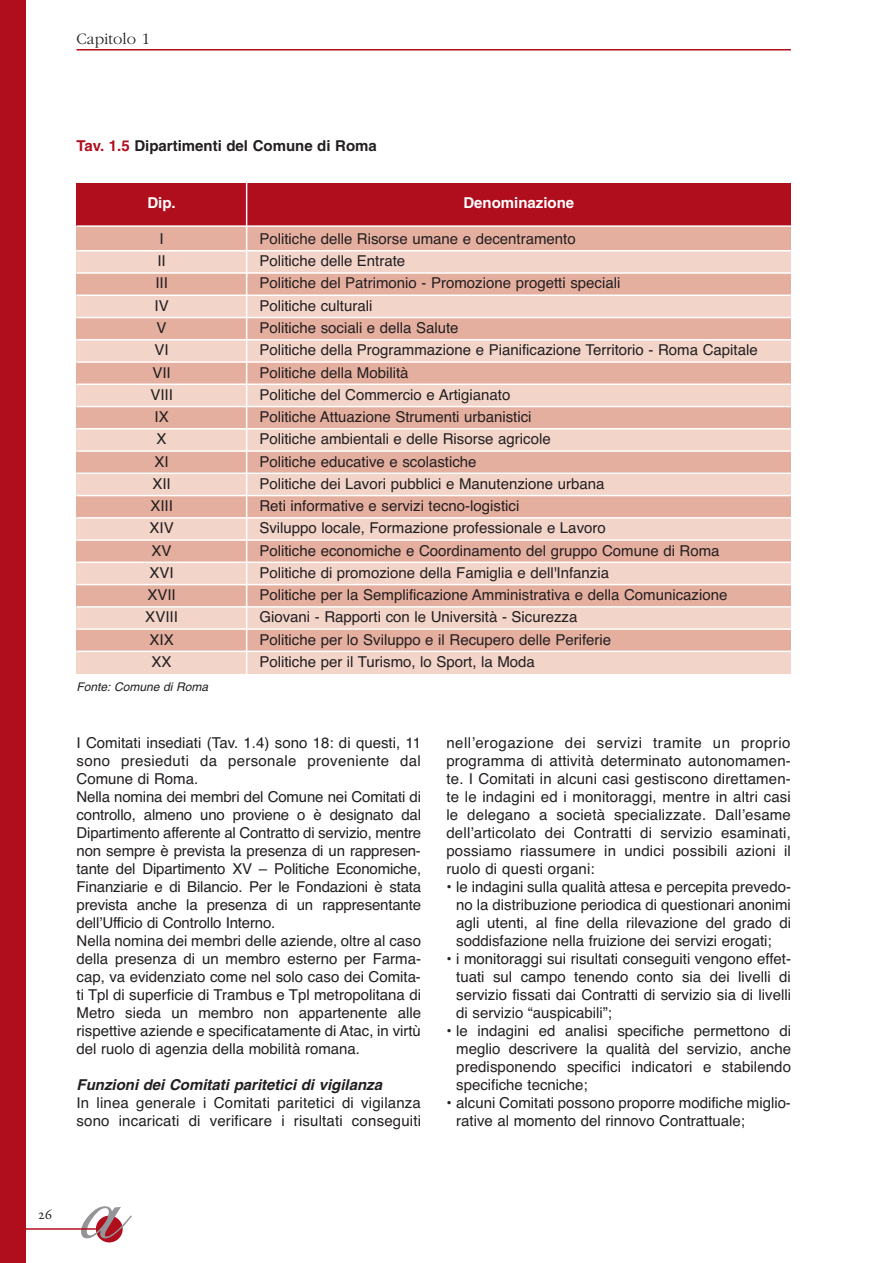
<style>
.page{position:relative;width:893px;height:1263px;background:#fff}
.page>*{position:absolute;margin:0;border:0;box-sizing:border-box;transform-origin:0 0}
.t1{font:italic 90px "Signet Roundhand";color:#939598}
.t2{font:300 16.5px "Garamond";color:#231f20}
.t3{font:15px/18px "Helvetica";color:#231f20;text-align:justify}
.t4{font:italic 700 15px "Helvetica";color:#231f20}
.t5{font:700 15px "Helvetica";color:#231f20}
.t6{font:700 15px "Helvetica";color:#fff}
.t7{font:15px "Adobe Garamond Regular SC";color:#231f20}
.t8{font:italic 12px "Helvetica";color:#231f20}
.s1{color:#b00d1d}
</style>
<div class="page">
<div style="left:0;top:0;width:26px;height:1263px;background:#b00d1d"></div>
<div style="left:96px;top:1216px;width:27px;height:26px;background:#b00d1d;border-radius:50%"></div>
<hr style="left:1px;top:1228px;width:95px;height:2px;background:#b00d1d">
<hr style="left:77px;top:49px;width:714px;height:1px;background:#b00d1d">
<div style="left:77px;top:226px;width:714px;height:25px;background:#e5af9f"></div>
<div style="left:77px;top:251px;width:714px;height:22px;background:#f2d4c9"></div>
<div style="left:77px;top:273px;width:714px;height:23px;background:#e5af9f"></div>
<div style="left:77px;top:296px;width:714px;height:22px;background:#f2d4c9"></div>
<div style="left:77px;top:318px;width:714px;height:22px;background:#e5af9f"></div>
<div style="left:77px;top:340px;width:714px;height:22px;background:#f2d4c9"></div>
<div style="left:77px;top:362px;width:714px;height:22px;background:#e5af9f"></div>
<div style="left:77px;top:384px;width:714px;height:22px;background:#f2d4c9"></div>
<div style="left:77px;top:406px;width:714px;height:22px;background:#e5af9f"></div>
<div style="left:77px;top:429px;width:714px;height:22px;background:#f2d4c9"></div>
<div style="left:77px;top:451px;width:714px;height:22px;background:#e5af9f"></div>
<div style="left:77px;top:473px;width:714px;height:23px;background:#f2d4c9"></div>
<div style="left:77px;top:496px;width:714px;height:21px;background:#e5af9f"></div>
<div style="left:77px;top:518px;width:714px;height:22px;background:#f2d4c9"></div>
<div style="left:77px;top:540px;width:714px;height:22px;background:#e5af9f"></div>
<div style="left:77px;top:562px;width:714px;height:23px;background:#f2d4c9"></div>
<div style="left:77px;top:585px;width:714px;height:22px;background:#e5af9f"></div>
<div style="left:77px;top:607px;width:714px;height:22px;background:#f2d4c9"></div>
<div style="left:77px;top:629px;width:714px;height:22px;background:#e5af9f"></div>
<div style="left:77px;top:651px;width:714px;height:23px;background:#f2d4c9"></div>
<div style="left:77px;top:183px;width:714px;height:42px;background:#b00d1d"></div>
<hr style="left:77px;top:250px;width:714px;height:1px;background:#fff">
<hr style="left:77px;top:272px;width:714px;height:2px;background:#fff">
<hr style="left:77px;top:294px;width:714px;height:2px;background:#fff">
<hr style="left:77px;top:317px;width:714px;height:1px;background:#fff">
<hr style="left:77px;top:339px;width:714px;height:1px;background:#fff">
<hr style="left:77px;top:361px;width:714px;height:2px;background:#fff">
<hr style="left:77px;top:383px;width:714px;height:2px;background:#fff">
<hr style="left:77px;top:406px;width:714px;height:1px;background:#fff">
<hr style="left:77px;top:450px;width:714px;height:2px;background:#fff">
<hr style="left:77px;top:472px;width:714px;height:2px;background:#fff">
<hr style="left:77px;top:495px;width:714px;height:1px;background:#fff">
<hr style="left:77px;top:517px;width:714px;height:2px;background:#fff">
<hr style="left:77px;top:539px;width:714px;height:2px;background:#fff">
<hr style="left:77px;top:562px;width:714px;height:1px;background:#fff">
<hr style="left:77px;top:584px;width:714px;height:1px;background:#fff">
<hr style="left:77px;top:606px;width:714px;height:2px;background:#fff">
<hr style="left:77px;top:628px;width:714px;height:2px;background:#fff">
<hr style="left:77px;top:651px;width:714px;height:1px;background:#fff">
<hr style="left:77px;top:225px;width:714px;height:2px;background:#fff">
<hr style="left:246px;top:183px;width:1px;height:491px;background:#fff">
<p class="t2" style="left:77px;top:29px;width:75px">Capitolo 1</p>
<p class="t5" style="left:77px;top:140px;width:302px"><span class="s1">Tav. 1.5</span> Dipartimenti del Comune di Roma</p>
<p class="t6" style="left:147px;top:197px;width:30px">Dip.</p>
<p class="t6" style="left:463px;top:197px;width:112px">Denominazione</p>
<p class="t3" style="left:159px;top:230px;width:6px">I</p>
<p class="t3" style="left:259px;top:230px;width:318px">Politiche delle Risorse umane e decentramento</p>
<p class="t3" style="left:157px;top:252px;width:10px">II</p>
<p class="t3" style="left:259px;top:252px;width:147px">Politiche delle Entrate</p>
<p class="t3" style="left:155px;top:274px;width:14px">III</p>
<p class="t3" style="left:259px;top:274px;width:362px">Politiche del Patrimonio - Promozione progetti speciali</p>
<p class="t3" style="left:154px;top:297px;width:16px">IV</p>
<p class="t3" style="left:259px;top:297px;width:114px">Politiche culturali</p>
<p class="t3" style="left:157px;top:319px;width:12px">V</p>
<p class="t3" style="left:259px;top:319px;width:201px">Politiche sociali e della Salute</p>
<p class="t3" style="left:154px;top:341px;width:16px">VI</p>
<p class="t3" style="left:259px;top:341px;width:500px">Politiche della Programmazione e Pianificazione Territorio - Roma Capitale</p>
<p class="t3" style="left:152px;top:363px;width:20px">VII</p>
<p class="t3" style="left:259px;top:363px;width:151px">Politiche della Mobilità</p>
<p class="t3" style="left:150px;top:386px;width:24px">VIII</p>
<p class="t3" style="left:259px;top:386px;width:252px">Politiche del Commercio e Artigianato</p>
<p class="t3" style="left:154px;top:408px;width:16px">IX</p>
<p class="t3" style="left:259px;top:408px;width:274px">Politiche Attuazione Strumenti urbanistici</p>
<p class="t3" style="left:157px;top:430px;width:12px">X</p>
<p class="t3" style="left:259px;top:430px;width:293px">Politiche ambientali e delle Risorse agricole</p>
<p class="t3" style="left:154px;top:452px;width:16px">XI</p>
<p class="t3" style="left:259px;top:452px;width:219px">Politiche educative e scolastiche</p>
<p class="t3" style="left:152px;top:475px;width:20px">XII</p>
<p class="t3" style="left:259px;top:475px;width:347px">Politiche dei Lavori pubblici e Manutenzione urbana</p>
<p class="t3" style="left:150px;top:497px;width:24px">XIII</p>
<p class="t3" style="left:259px;top:497px;width:262px">Reti informative e servizi tecno-logistici</p>
<p class="t3" style="left:149px;top:519px;width:26px">XIV</p>
<p class="t3" style="left:259px;top:519px;width:348px">Sviluppo locale, Formazione professionale e Lavoro</p>
<p class="t3" style="left:152px;top:541px;width:22px">XV</p>
<p class="t3" style="left:259px;top:541px;width:462px">Politiche economiche e Coordinamento del gruppo Comune di Roma</p>
<p class="t3" style="left:149px;top:564px;width:26px">XVI</p>
<p class="t3" style="left:259px;top:564px;width:351px">Politiche di promozione della Famiglia e dell'Infanzia</p>
<p class="t3" style="left:147px;top:586px;width:30px">XVII</p>
<p class="t3" style="left:259px;top:586px;width:470px">Politiche per la Semplificazione Amministrativa e della Comunicazione</p>
<p class="t3" style="left:145px;top:608px;width:34px">XVIII</p>
<p class="t3" style="left:259px;top:608px;width:320px">Giovani - Rapporti con le Università - Sicurezza</p>
<p class="t3" style="left:149px;top:630px;width:26px">XIX</p>
<p class="t3" style="left:259px;top:630px;width:353px">Politiche per lo Sviluppo e il Recupero delle Periferie</p>
<p class="t3" style="left:152px;top:653px;width:22px">XX</p>
<p class="t3" style="left:259px;top:653px;width:277px">Politiche per il Turismo, lo Sport, la Moda</p>
<p class="t8" style="left:77px;top:683px;width:133px">Fonte: Comune di Roma</p>
<p class="t3" style="left:77px;top:734px;width:346px;text-align:left">I Comitati insediati (Tav. 1.4) sono 18: di questi, 11 sono presieduti da personale proveniente dal Comune di Roma.<br>Nella nomina dei membri del Comune nei Comitati di controllo, almeno uno proviene o è designato dal Dipartimento afferente al Contratto di servizio, mentre non sempre è prevista la presenza di un rappresen&shy;tante del Dipartimento XV – Politiche Economiche, Finanziarie e di Bilancio. Per le Fondazioni è stata prevista anche la presenza di un rappresentante dell’Ufficio di Controllo Interno.<br>Nella nomina dei membri delle aziende, oltre al caso della presenza di un membro esterno per Farma&shy;cap, va evidenziato come nel solo caso dei Comita&shy;ti Tpl di superficie di Trambus e Tpl metropolitana di Metro sieda un membro non appartenente alle rispettive aziende e specificatamente di Atac, in virtù del ruolo di agenzia della mobilità romana.</p>
<p class="t4" style="left:77px;top:1079px;width:307px">Funzioni dei Comitati paritetici di vigilanza</p>
<p class="t3" style="left:77px;top:1094px;width:346px">In linea generale i Comitati paritetici di vigilanza sono incaricati di verificare i risultati conseguiti</p>
<p class="t3" style="left:446px;top:734px;width:346px">nell’erogazione dei servizi tramite un proprio programma di attività determinato autonomamen&shy;te. I Comitati in alcuni casi gestiscono direttamen&shy;te le indagini ed i monitoraggi, mentre in altri casi le delegano a società specializzate. Dall’esame dell’articolato dei Contratti di servizio esaminati, possiamo riassumere in undici possibili azioni il ruolo di questi organi:</p>
<p class="t3" style="left:456px;top:878px;width:336px;text-indent:-10px">• le indagini sulla qualità attesa e percepita prevedo&shy;no la distribuzione periodica di questionari anonimi agli utenti, al fine della rilevazione del grado di soddisfazione nella fruizione dei servizi erogati;</p>
<p class="t3" style="left:456px;top:950px;width:336px;text-indent:-10px">• i monitoraggi sui risultati conseguiti vengono effet&shy;tuati sul campo tenendo conto sia dei livelli di servizio fissati dai Contratti di servizio sia di livelli di servizio “auspicabili”;</p>
<p class="t3" style="left:456px;top:1022px;width:336px;text-indent:-10px">• le indagini ed analisi specifiche permettono di meglio descrivere la qualità del servizio, anche predisponendo specifici indicatori e stabilendo specifiche tecniche;</p>
<p class="t3" style="left:456px;top:1094px;width:336px;text-indent:-10px">• alcuni Comitati possono proporre modifiche miglio&shy;rative al momento del rinnovo Contrattuale;</p>
<p class="t7" style="left:38px;top:1208px;width:15px">26</p>
<h1 class="t1" style="left:65px;top:1153px;width:41px">a</h1>
</div>
